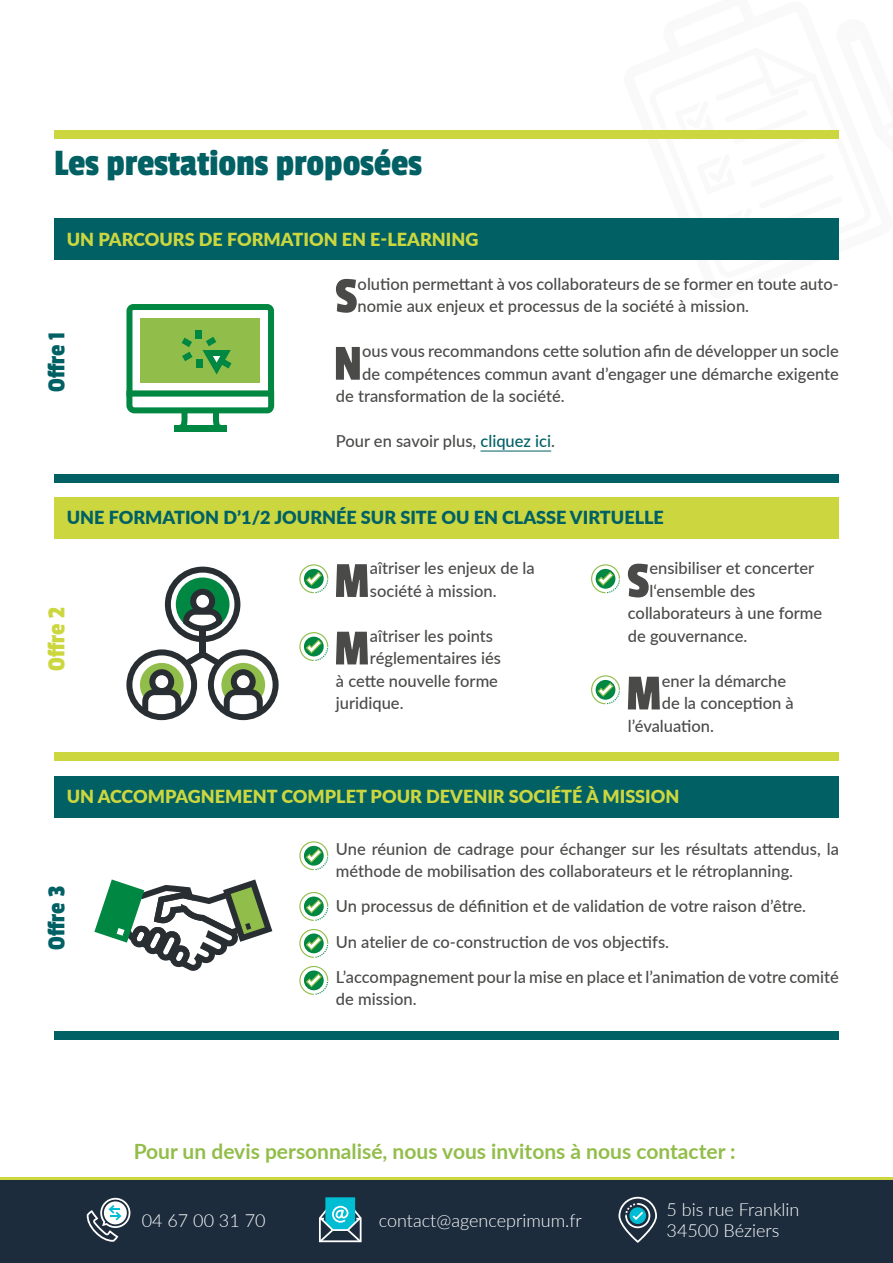
<style>
.page{position:relative;width:893px;height:1263px;background:#fff}
.page>*{position:absolute;margin:0;border:0;box-sizing:border-box;transform-origin:0 0}
.t1{font:52.8px "Passion One";color:#4a4a49}
.t2{font:39px "Passion One";color:#006064}
.t3{font:25.5px "Passion One";color:#006064}
.t4{font:25.5px "Passion One";color:#ccd73f}
.t5{font:700 21px "Lato";color:#92bd4a}
.t6{font:900 18px "Lato";color:#ccd73f}
.t7{font:300 18px/21.6px "Lato";color:#fff}
.t8{font:900 18px "Lato";color:#006064}
.t9{font:500 16.5px/22.5px "Lato";color:#4a4a49}
.s1{color:#006064}
</style>
<div class="page">
<svg style="left:0;top:1177px;width:893px;height:4px;background:#a0ac3e"></svg>
<div style="left:0;top:1181px;width:893px;height:82px;background:#1c2c3c"></div>
<svg style="left:86px;top:1198px;width:44px;height:44px"></svg>
<svg style="left:319px;top:1197px;width:43px;height:45px"></svg>
<svg style="left:618px;top:1197px;width:39px;height:46px"></svg>
<div style="left:54px;top:131px;width:785px;height:8px;background:#ccd73f"></div>
<div style="left:54px;top:218px;width:785px;height:42px;background:#006064"></div>
<div style="left:54px;top:474px;width:785px;height:8px;background:#006064"></div>
<hr style="left:480px;top:451px;width:71px;height:1px;background:#006064">
<svg style="left:126px;top:304px;width:148px;height:128px"></svg>
<div style="left:54px;top:497px;width:785px;height:42px;background:#ccd73f"></div>
<div style="left:54px;top:753px;width:785px;height:8px;background:#ccd73f"></div>
<svg style="left:165px;top:567px;width:75px;height:75px"></svg>
<div style="left:200px;top:628px;width:6px;height:29px;background:#292e33"></div>
<svg style="left:126px;top:649px;width:153px;height:71px"></svg>
<svg style="left:299px;top:564px;width:29px;height:29px"></svg>
<svg style="left:299px;top:632px;width:29px;height:29px"></svg>
<svg style="left:591px;top:564px;width:29px;height:29px"></svg>
<svg style="left:591px;top:675px;width:29px;height:29px"></svg>
<div style="left:54px;top:776px;width:785px;height:41px;background:#006064"></div>
<div style="left:54px;top:1031px;width:785px;height:9px;background:#006064"></div>
<svg style="left:299px;top:841px;width:29px;height:29px"></svg>
<svg style="left:299px;top:892px;width:29px;height:29px"></svg>
<svg style="left:299px;top:929px;width:29px;height:29px"></svg>
<svg style="left:299px;top:966px;width:29px;height:29px"></svg>
<svg style="left:94px;top:879px;width:178px;height:92px"></svg>
<h2 class="t2" style="left:54px;top:142px;width:369px">Les prestations proposées</h2>
<p class="t6" style="left:67px;top:226px;width:413px">UN PARCOURS DE FORMATION EN E-LEARNING</p>
<h3 class="t3" style="left:43px;top:392px;width:62px;rotate:-90deg">Offre 1</h3>
<h1 class="t1" style="left:335px;top:268px;width:24px">S</h1>
<p class="t9" style="left:358px;top:272px;width:483px">olution permettant à vos collaborateurs de se former en toute auto&shy;nomie aux enjeux et processus de la société à mission.</p>
<h1 class="t1" style="left:334px;top:336px;width:30px">N</h1>
<p class="t9" style="left:362px;top:339px;width:478px">ous vous recommandons cette solution afin de développer un socle</p>
<p class="t9" style="left:362px;top:362px;width:478px">de compétences commun avant d’engager une démarche exigente</p>
<p class="t9" style="left:336px;top:384px;width:230px">de transformation de la société.</p>
<p class="t9" style="left:336px;top:429px;width:221px">Pour en savoir plus, <span class="s1">cliquez ici</span>.</p>
<p class="t8" style="left:67px;top:504px;width:599px">UNE FORMATION D’1/2 JOURNÉE SUR SITE OU EN CLASSE VIRTUELLE</p>
<h3 class="t4" style="left:43px;top:671px;width:64px;rotate:-90deg">Offre 2</h3>
<h1 class="t1" style="left:334px;top:553px;width:38px">M</h1>
<p class="t9" style="left:370px;top:556px;width:166px">aîtriser les enjeux de la société à mission.</p>
<h1 class="t1" style="left:334px;top:620px;width:38px">M</h1>
<p class="t9" style="left:370px;top:624px;width:125px">aîtriser les points</p>
<p class="t9" style="left:370px;top:646px;width:133px">réglementaires iés</p>
<p class="t9" style="left:336px;top:669px;width:164px">à cette nouvelle forme</p>
<p class="t9" style="left:336px;top:691px;width:69px">juridique.</p>
<h1 class="t1" style="left:627px;top:553px;width:24px">S</h1>
<p class="t9" style="left:649px;top:556px;width:166px">ensibiliser et concerter</p>
<p class="t9" style="left:649px;top:579px;width:107px">l‘ensemble des</p>
<p class="t9" style="left:628px;top:601px;width:196px">collaborateurs à une forme</p>
<p class="t9" style="left:628px;top:624px;width:121px">de gouvernance.</p>
<h1 class="t1" style="left:626px;top:665px;width:38px">M</h1>
<p class="t9" style="left:662px;top:669px;width:126px">ener la démarche</p>
<p class="t9" style="left:662px;top:691px;width:133px">de la conception à</p>
<p class="t9" style="left:628px;top:714px;width:88px">l’évaluation.</p>
<p class="t6" style="left:67px;top:783px;width:614px">UN ACCOMPAGNEMENT COMPLET POUR DEVENIR SOCIÉTÉ À MISSION</p>
<h3 class="t3" style="left:43px;top:949px;width:65px;rotate:-90deg">Offre 3</h3>
<p class="t9" style="left:336px;top:837px;width:504px">Une réunion de cadrage pour échanger sur les résultats attendus, la méthode de mobilisation des collaborateurs et le rétroplanning.</p>
<p class="t9" style="left:336px;top:888px;width:504px;line-height:35.2px">Un processus de définition et de validation de votre raison d’être.<br>Un atelier de co-construction de vos objectifs.<br>L’accompagnement pour la mise en place et l’animation de votre comité</p>
<p class="t9" style="left:336px;top:987px;width:82px">de mission.</p>
<p class="t5" style="left:134px;top:1136px;width:603px">Pour un devis personnalisé, nous vous invitons à nous contacter :</p>
<p class="t7" style="left:142px;top:1209px;width:125px">04 67 00 31 70</p>
<p class="t7" style="left:379px;top:1209px;width:205px">contact@agenceprimum.fr</p>
<p class="t7" style="left:666px;top:1197px;width:134px">5 bis rue Franklin<br>34500 Béziers</p>
</div>
